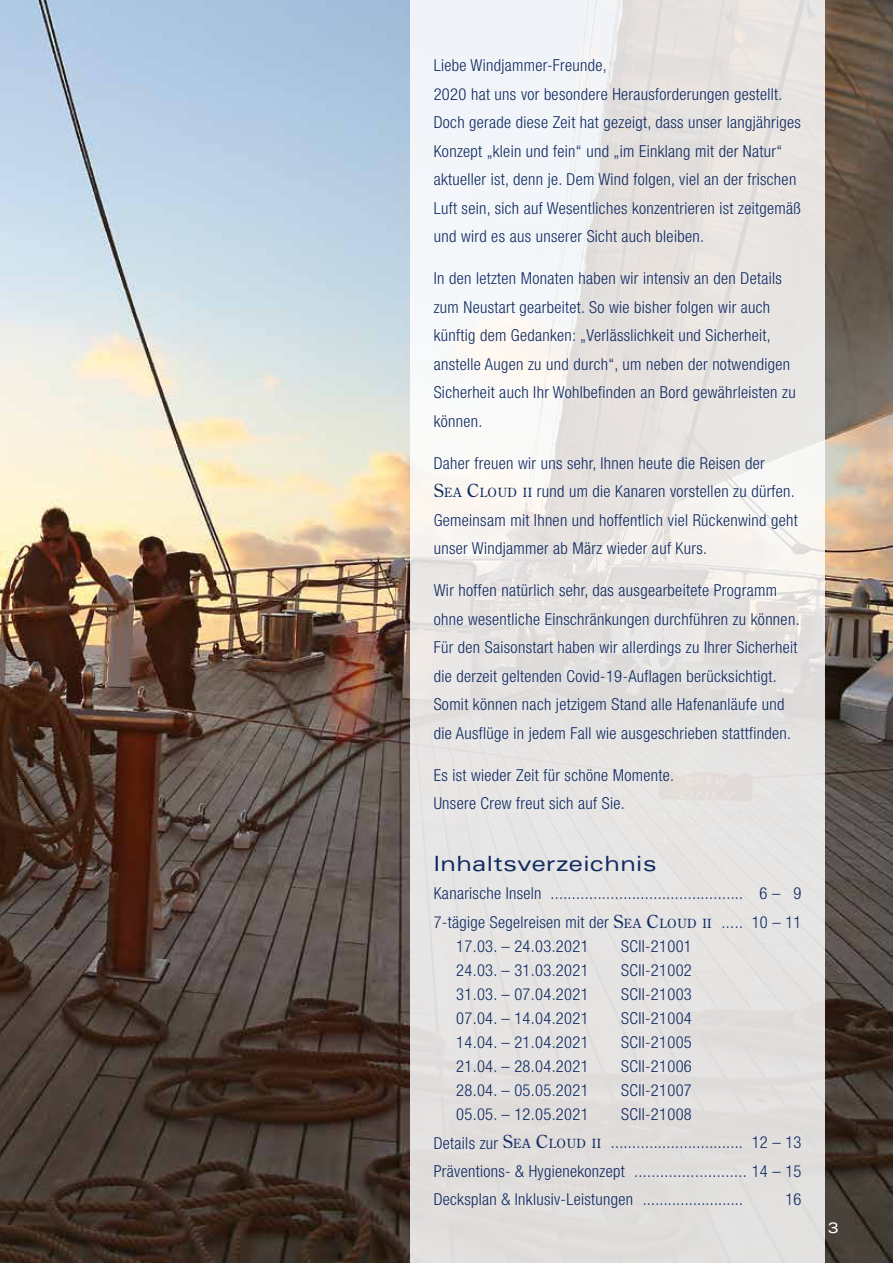
<style>
.page{position:relative;width:893px;height:1263px;background:#fff}
.page>*{position:absolute;margin:0;border:0;box-sizing:border-box;transform-origin:0 0}
.t1{font:expanded 21px "Univers LT Std";letter-spacing:.02em;color:#102a62}
.t2{font:300 condensed 16.5px/28.5px "Helvetica Neue LT Std";letter-spacing:.02em;color:#102a62}
.t3{font:expanded 15px "Univers LT Std";color:#fff}
.s1{font-family:"Century Old Style Std";font-weight:400;font-stretch:normal;font-size:18px}
.s2{font-family:"Century Old Style Std";font-weight:400;font-stretch:normal;font-size:12.6px}
</style>
<div class="page">
<img style="left:0;top:0;width:893px;height:1263px">
<svg style="left:410px;top:0;width:415px;height:1263px;fill:#e6e4e3"></svg>
<p class="t2" style="left:434px;top:51px;width:369px">Liebe Windjammer-Freunde,<br>2020 hat uns vor besondere Herausforderungen gestellt.<br>Doch gerade diese Zeit hat gezeigt, dass unser langjähriges Konzept „klein und fein“ und „im Einklang mit der Natur“ aktueller ist, denn je. Dem Wind folgen, viel an der frischen Luft sein, sich auf Wesentliches konzentrieren ist zeitgemäß und wird es aus unserer Sicht auch bleiben.</p>
<p class="t2" style="left:434px;top:264px;width:363px">In den letzten Monaten haben wir intensiv an den Details zum Neustart gearbeitet. So wie bisher folgen wir auch künftig dem Gedanken: „Verlässlichkeit und Sicherheit, anstelle Augen zu und durch“, um neben der notwendigen Sicherheit auch Ihr Wohlbefinden an Bord gewährleisten zu können.</p>
<p class="t2" style="left:434px;top:449px;width:366px">Daher freuen wir uns sehr, Ihnen heute die Reisen der<br><span class="s1">S</span><span class="s2">EA</span> <span class="s1">C</span><span class="s2">LOUD II</span> rund um die Kanaren vorstellen zu dürfen.<br>Gemeinsam mit Ihnen und hoffentlich viel Rückenwind geht unser Windjammer ab März wieder auf Kurs.</p>
<p class="t2" style="left:434px;top:576px;width:367px">Wir hoffen natürlich sehr, das ausgearbeitete Programm ohne wesentliche Einschränkungen durchführen zu können.<br>Für den Saisonstart haben wir allerdings zu Ihrer Sicherheit die derzeit geltenden Covid-19-Auflagen berücksichtigt.<br>Somit können nach jetzigem Stand alle Hafenanläufe und die Ausflüge in jedem Fall wie ausgeschrieben stattfinden.</p>
<p class="t2" style="left:434px;top:761px;width:242px">Es ist wieder Zeit für schöne Momente.<br>Unsere Crew freut sich auf Sie.</p>
<p class="t1" style="left:434px;top:851px;width:225px">Inhaltsverzeichnis</p>
<p class="t2" style="left:434px;top:879px;width:369px">Kanarische Inseln ............................................. 6 – 9<br>7-tägige Segelreisen mit der <span class="s1">S</span><span class="s2">EA</span> <span class="s1">C</span><span class="s2">LOUD II</span> ..... 10 – 11</p>
<p class="t2" style="left:456px;top:932px;width:134px">17.03. – 24.03.2021</p>
<p class="t2" style="left:621px;top:932px;width:72px">SCII-21001</p>
<p class="t2" style="left:456px;top:956px;width:134px">24.03. – 31.03.2021</p>
<p class="t2" style="left:621px;top:956px;width:72px">SCII-21002</p>
<p class="t2" style="left:456px;top:980px;width:134px">31.03. – 07.04.2021</p>
<p class="t2" style="left:621px;top:980px;width:72px">SCII-21003</p>
<p class="t2" style="left:456px;top:1004px;width:134px">07.04. – 14.04.2021</p>
<p class="t2" style="left:621px;top:1004px;width:72px">SCII-21004</p>
<p class="t2" style="left:456px;top:1028px;width:134px">14.04. – 21.04.2021</p>
<p class="t2" style="left:621px;top:1028px;width:72px">SCII-21005</p>
<p class="t2" style="left:456px;top:1052px;width:134px">21.04. – 28.04.2021</p>
<p class="t2" style="left:621px;top:1052px;width:72px">SCII-21006</p>
<p class="t2" style="left:456px;top:1076px;width:134px">28.04. – 05.05.2021</p>
<p class="t2" style="left:621px;top:1076px;width:72px">SCII-21007</p>
<p class="t2" style="left:456px;top:1100px;width:134px">05.05. – 12.05.2021</p>
<p class="t2" style="left:434px;top:1100px;width:369px;text-indent:188px">SCII-21008<br>Details zur <span class="s1">S</span><span class="s2">EA</span> <span class="s1">C</span><span class="s2">LOUD II</span> ............................... 12 – 13<br>Präventions- &amp; Hygienekonzept .......................... 14 – 15<br>Decksplan &amp; Inklusiv-Leistungen ........................</p>
<p class="t2" style="left:785px;top:1185px;width:18px">16</p>
<p class="t3" style="left:828px;top:1219px;width:13px">3</p>
</div>
